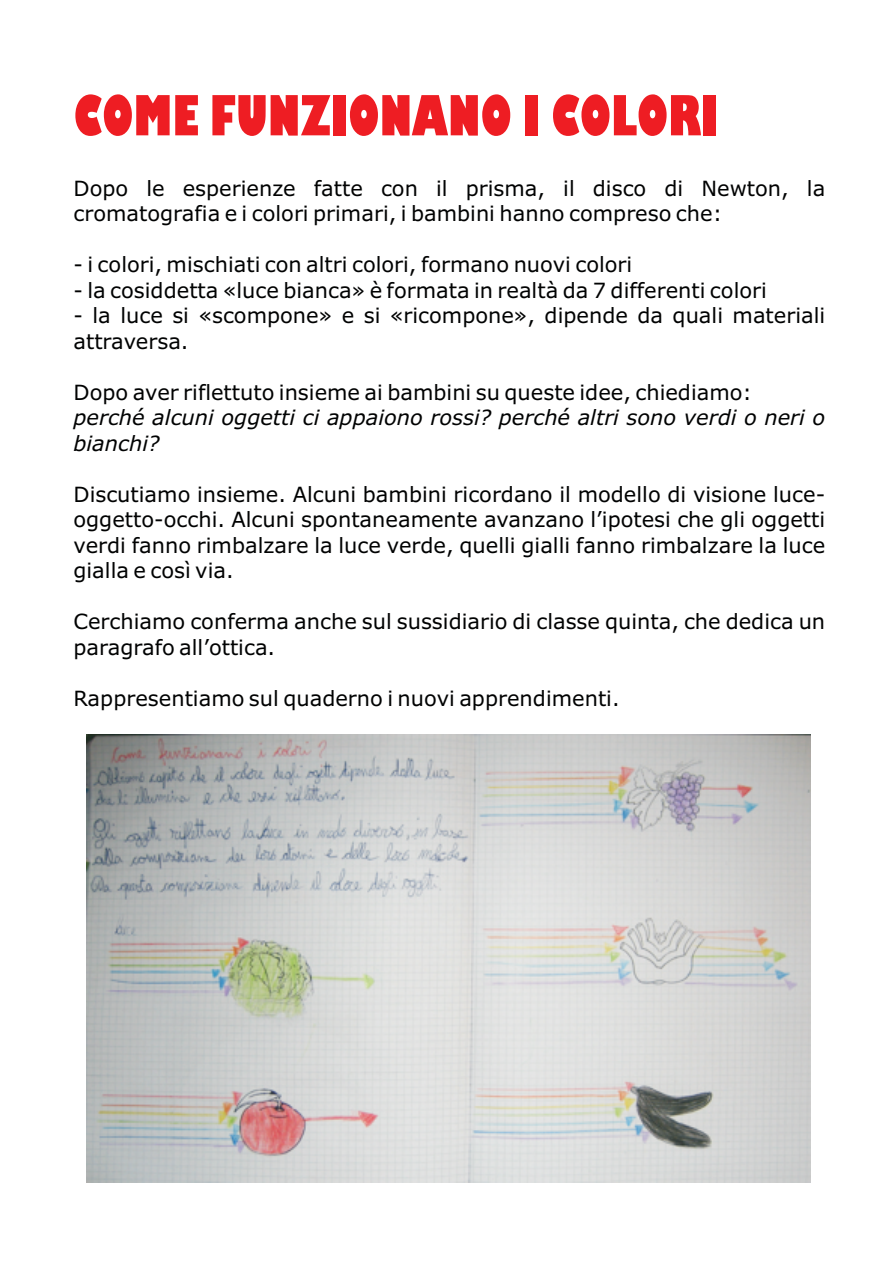
<style>
.page{position:relative;width:893px;height:1263px;background:#fff}
.page>*{position:absolute;margin:0;border:0;box-sizing:border-box;transform-origin:0 0}
.t1{font:800 condensed 54px "Gill Sans";color:#ee1d23}
.t2{font:21px/25.5px "Verdana";color:#010202}
.t3{font:italic 21px/25.5px "Verdana";color:#010202}
</style>
<div class="page">
<img style="left:86px;top:734px;width:725px;height:448px">
<h1 class="t1" style="left:73px;top:95px;width:647px">COME FUNZIONANO I COLORI</h1>
<p class="t2" style="left:73px;top:177px;width:753px">Dopo le esperienze fatte con il prisma, il disco di Newton, la cromatografia e i colori primari, i bambini hanno compreso che:</p>
<p class="t2" style="left:73px;top:253px;width:560px">- i colori, mischiati con altri colori, formano nuovi colori</p>
<p class="t2" style="left:73px;top:279px;width:695px">- la cosiddetta «luce bianca» è formata in realtà da 7 differenti colori</p>
<p class="t2" style="left:73px;top:305px;width:753px">- la luce si «scompone» e si «ricompone», dipende da quali materiali attraversa.</p>
<p class="t2" style="left:73px;top:381px;width:680px">Dopo aver riflettuto insieme ai bambini su queste idee, chiediamo:</p>
<p class="t3" style="left:73px;top:407px;width:753px">perché alcuni oggetti ci appaiono rossi? perché altri sono verdi o neri o bianchi?</p>
<p class="t2" style="left:73px;top:483px;width:753px;text-align:justify">Discutiamo insieme. Alcuni bambini ricordano il modello di visione luce&shy;oggetto-occhi. Alcuni spontaneamente avanzano l’ipotesi che gli oggetti verdi fanno rimbalzare la luce verde, quelli gialli fanno rimbalzare la luce gialla e così via.</p>
<p class="t2" style="left:73px;top:611px;width:753px">Cerchiamo conferma anche sul sussidiario di classe quinta, che dedica un paragrafo all’ottica.</p>
<p class="t2" style="left:73px;top:687px;width:548px">Rappresentiamo sul quaderno i nuovi apprendimenti.</p>
</div>
